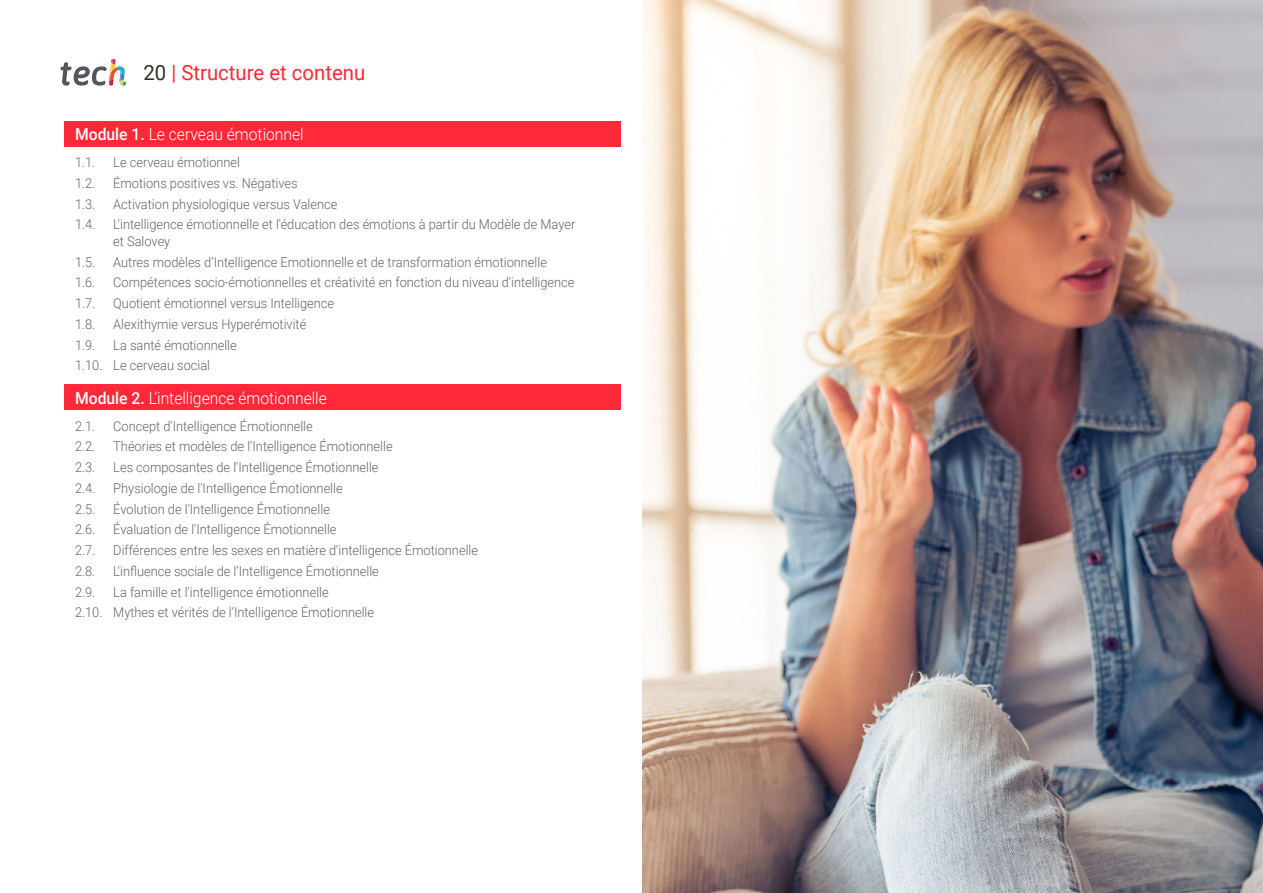
<style>
.page{position:relative;width:1263px;height:893px;background:#fff}
.page>*{position:absolute;margin:0;border:0;box-sizing:border-box;transform-origin:0 0}
.t1{font:21px "Roboto";color:#ff293a}
.t2{font:300 16.5px "Roboto";color:#fff;scale:.95 1}
.t3{font:300 13.5px/20.7px "Roboto";color:#61646a;scale:.95 1}
.s1{color:#312e20}
.s2{font-weight:500}
</style>
<div class="page">
<img style="left:642px;top:0;width:621px;height:893px">
<svg style="left:61px;top:59px;width:65px;height:27px"></svg>
<div style="left:64px;top:121px;width:557px;height:25px;background:#ff293a"></div>
<div style="left:64px;top:385px;width:557px;height:25px;background:#ff293a"></div>
<h1 class="t1" style="left:144px;top:57px;width:223px"><span class="s1">20</span> | Structure et contenu</h1>
<p class="t2" style="left:75px;top:123px;width:242px"><span class="s2">Module 1.</span> Le cerveau émotionnel</p>
<p class="t3" style="left:75px;top:151px;width:23px">1.1.</p>
<p class="t3" style="left:113px;top:151px;width:135px">Le cerveau émotionnel</p>
<p class="t3" style="left:75px;top:172px;width:23px">1.2.</p>
<p class="t3" style="left:113px;top:172px;width:196px">Émotions positives vs. Négatives</p>
<p class="t3" style="left:75px;top:193px;width:23px">1.3.</p>
<p class="t3" style="left:113px;top:193px;width:237px">Activation physiologique versus Valence</p>
<p class="t3" style="left:75px;top:214px;width:23px">1.4.</p>
<p class="t3" style="left:113px;top:216px;width:488px;line-height:16.5px">L'intelligence émotionnelle et l'éducation des émotions à partir du Modèle de Mayer et Salovey</p>
<p class="t3" style="left:75px;top:251px;width:23px">1.5.</p>
<p class="t3" style="left:113px;top:251px;width:458px">Autres modèles d’Intelligence Emotionnelle et de transformation émotionnelle</p>
<p class="t3" style="left:75px;top:272px;width:23px">1.6.</p>
<p class="t3" style="left:113px;top:272px;width:487px">Compétences socio-émotionnelles et créativité en fonction du niveau d'intelligence</p>
<p class="t3" style="left:75px;top:292px;width:23px">1.7.</p>
<p class="t3" style="left:113px;top:292px;width:234px">Quotient émotionnel versus Intelligence</p>
<p class="t3" style="left:75px;top:313px;width:23px">1.8.</p>
<p class="t3" style="left:113px;top:313px;width:205px">Alexithymie versus Hyperémotivité</p>
<p class="t3" style="left:75px;top:334px;width:23px">1.9.</p>
<p class="t3" style="left:75px;top:334px;width:172px;text-indent:38px">La santé émotionnelle<br>1.10. Le cerveau social</p>
<p class="t2" style="left:75px;top:386px;width:267px"><span class="s2">Module 2.</span> L’intelligence émotionnelle</p>
<p class="t3" style="left:75px;top:415px;width:23px">2.1.</p>
<p class="t3" style="left:113px;top:415px;width:212px">Concept d'Intelligence Émotionnelle</p>
<p class="t3" style="left:75px;top:436px;width:23px">2.2.</p>
<p class="t3" style="left:113px;top:436px;width:296px">Théories et modèles de l’Intelligence Émotionnelle</p>
<p class="t3" style="left:75px;top:456px;width:23px">2.3.</p>
<p class="t3" style="left:113px;top:456px;width:281px">Les composantes de l'Intelligence Émotionnelle</p>
<p class="t3" style="left:75px;top:477px;width:23px">2.4.</p>
<p class="t3" style="left:113px;top:477px;width:243px">Physiologie de l'Intelligence Émotionnelle</p>
<p class="t3" style="left:75px;top:498px;width:23px">2.5.</p>
<p class="t3" style="left:113px;top:498px;width:230px">Évolution de l'Intelligence Émotionnelle</p>
<p class="t3" style="left:75px;top:519px;width:23px">2.6.</p>
<p class="t3" style="left:113px;top:519px;width:236px">Évaluation de l'Intelligence Émotionnelle</p>
<p class="t3" style="left:75px;top:539px;width:23px">2.7.</p>
<p class="t3" style="left:113px;top:539px;width:385px">Différences entre les sexes en matière d'intelligence Émotionnelle</p>
<p class="t3" style="left:75px;top:560px;width:23px">2.8.</p>
<p class="t3" style="left:113px;top:560px;width:281px">L'influence sociale de l’Intelligence Émotionnelle</p>
<p class="t3" style="left:75px;top:581px;width:23px">2.9.</p>
<p class="t3" style="left:75px;top:581px;width:316px;text-align:center">La famille et l'intelligence émotionnelle<br>2.10. Mythes et vérités de l’Intelligence Émotionnelle</p>
</div>
